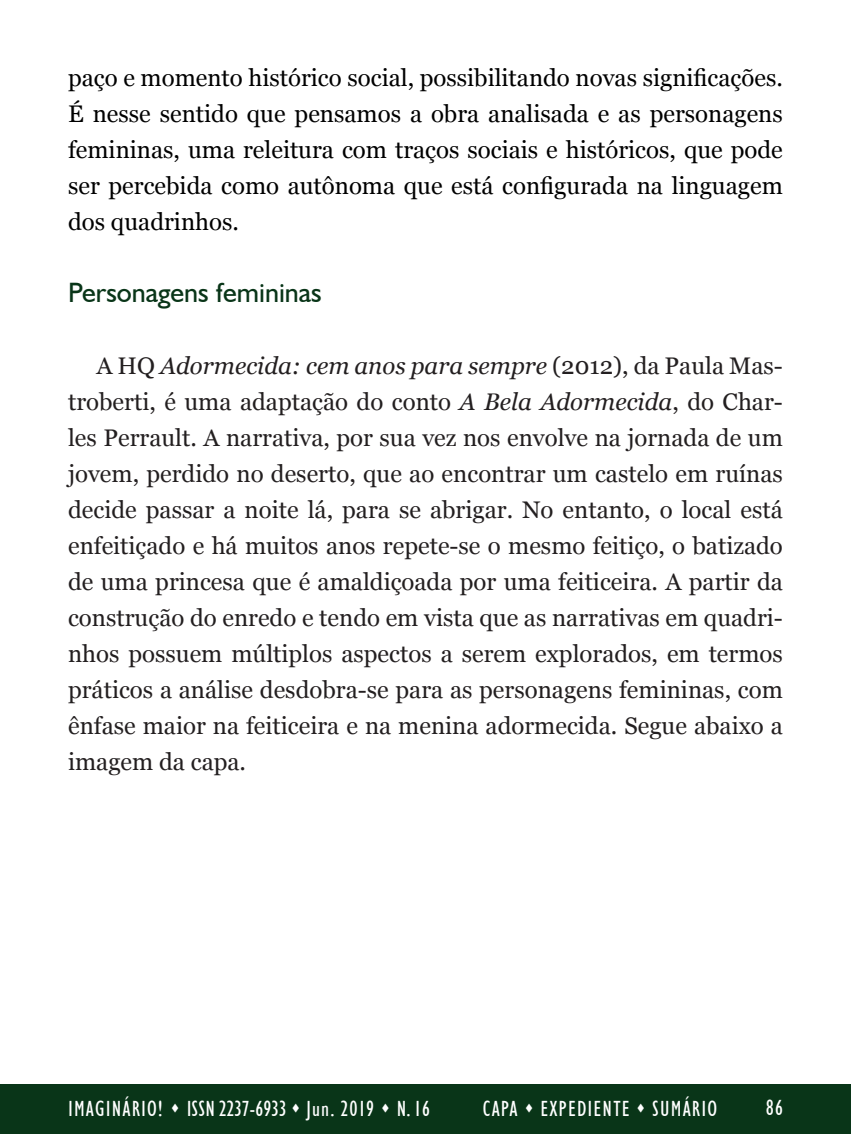
<style>
.page{position:relative;width:851px;height:1134px;background:#fff}
.page>*{position:absolute;margin:0;border:0;box-sizing:border-box;transform-origin:0 0}
.t1{font:28px "Humanist 521 BT";color:#093518}
.t2{font:24px/36px "Georgia";color:#231f20;text-align:justify}
.t3{font:24px/36px "Georgia";color:#000;text-align:justify}
.t4{font:condensed 22px "Humanist 521 BT";letter-spacing:.05em;color:#fff}
.s1{font-style:italic}
</style>
<div class="page">
<div style="left:0;top:1084px;width:850px;height:50px;background:#093518"></div>
<p class="t3" style="left:68px;top:60px;width:716px">paço e momento histórico social, possibilitando novas significações.<br>É nesse sentido que pensamos a obra analisada e as personagens femininas, uma releitura com traços sociais e históricos, que pode ser percebida como autônoma que está configurada na linguagem dos quadrinhos.</p>
<p class="t1" style="left:68px;top:275px;width:255px">Personagens femininas</p>
<p class="t2" style="left:68px;top:348px;width:716px;text-indent:28px">A HQ <span class="s1">Adormecida: cem anos para sempre</span> (2012), da Paula Mas&shy;troberti, é uma adaptação do conto <span class="s1">A Bela Adormecida</span>, do Char&shy;les Perrault. A narrativa, por sua vez nos envolve na jornada de um jovem, perdido no deserto, que ao encontrar um castelo em ruínas decide passar a noite lá, para se abrigar. No entanto, o local está enfeitiçado e há muitos anos repete-se o mesmo feitiço, o batizado de uma princesa que é amaldiçoada por uma feiticeira. A partir da construção do enredo e tendo em vista que as narrativas em quadri&shy;nhos possuem múltiplos aspectos a serem explorados, em termos práticos a análise desdobra-se para as personagens femininas, com ênfase maior na feiticeira e na menina adormecida. Segue abaixo a imagem da capa.</p>
<p class="t4" style="left:68px;top:1095px;width:363px">IMAGINÁRIO! ▲ ISSN 2237-6933 ▲ Jun. 2019 ▲ N. 16</p>
<p class="t4" style="left:483px;top:1095px;width:236px">CAPA ▲ EXPEDIENTE ▲ SUMÁRIO</p>
<p class="t4" style="left:765px;top:1095px;width:19px">86</p>
</div>
